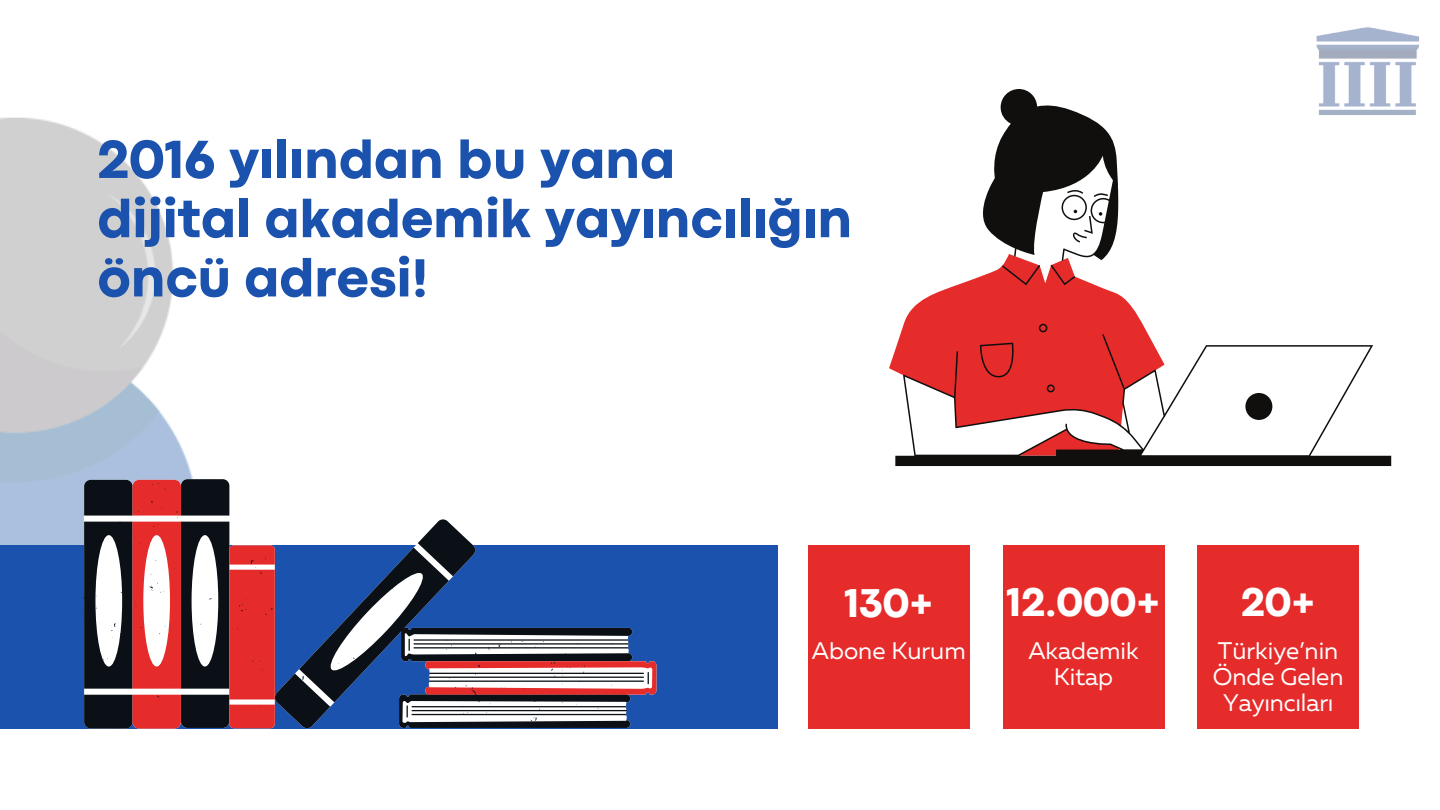
<style>
.page{position:relative;width:1440px;height:810px;background:#fff}
.page>*{position:absolute;margin:0;border:0;box-sizing:border-box;transform-origin:0 0}
.t1{font:800 56px/59.2px "Codec Pro";color:#1b52ad}
.t2{font:800 42px "Codec Pro";color:#fff}
.t3{font:24px/26.2px "Muller";color:#fff;text-align:center}
</style>
<div class="page">
<img style="left:0;top:117px;width:963px;height:429px">
<div style="left:0;top:546px;width:778px;height:183px;background:#1b52ad"></div>
<svg style="left:133px;top:480px;width:523px;height:248px"></svg>
<svg style="left:83px;top:483px;width:529px;height:246px"></svg>
<div style="left:808px;top:546px;width:162px;height:183px;background:#e62b2b"></div>
<div style="left:1003px;top:546px;width:161px;height:183px;background:#e62b2b"></div>
<div style="left:1197px;top:546px;width:162px;height:183px;background:#e62b2b"></div>
<svg style="left:889px;top:254px;width:6px;height:202px"></svg>
<svg style="left:895px;top:89px;width:496px;height:377px"></svg>
<img style="left:1285px;top:27px;width:134px;height:138px">
<p class="t1" style="left:97px;top:134px;width:756px">2016 yılından bu yana<br>dijital akademik yayıncılığın öncü adresi!</p>
<p class="t2" style="left:845px;top:588px;width:90px">130+</p>
<h1 class="t3" style="left:812px;top:639px;width:155px">Abone Kurum</h1>
<p class="t2" style="left:1007px;top:588px;width:155px">12.000+</p>
<p class="t3" style="left:1028px;top:639px;width:112px">Akademik<br>Kitap</p>
<p class="t2" style="left:1241px;top:588px;width:76px">20+</p>
<h2 class="t3" style="left:1213px;top:639px;width:132px">Türkiye’nin<br>Önde Gelen<br>Yayıncıları</h2>
</div>
